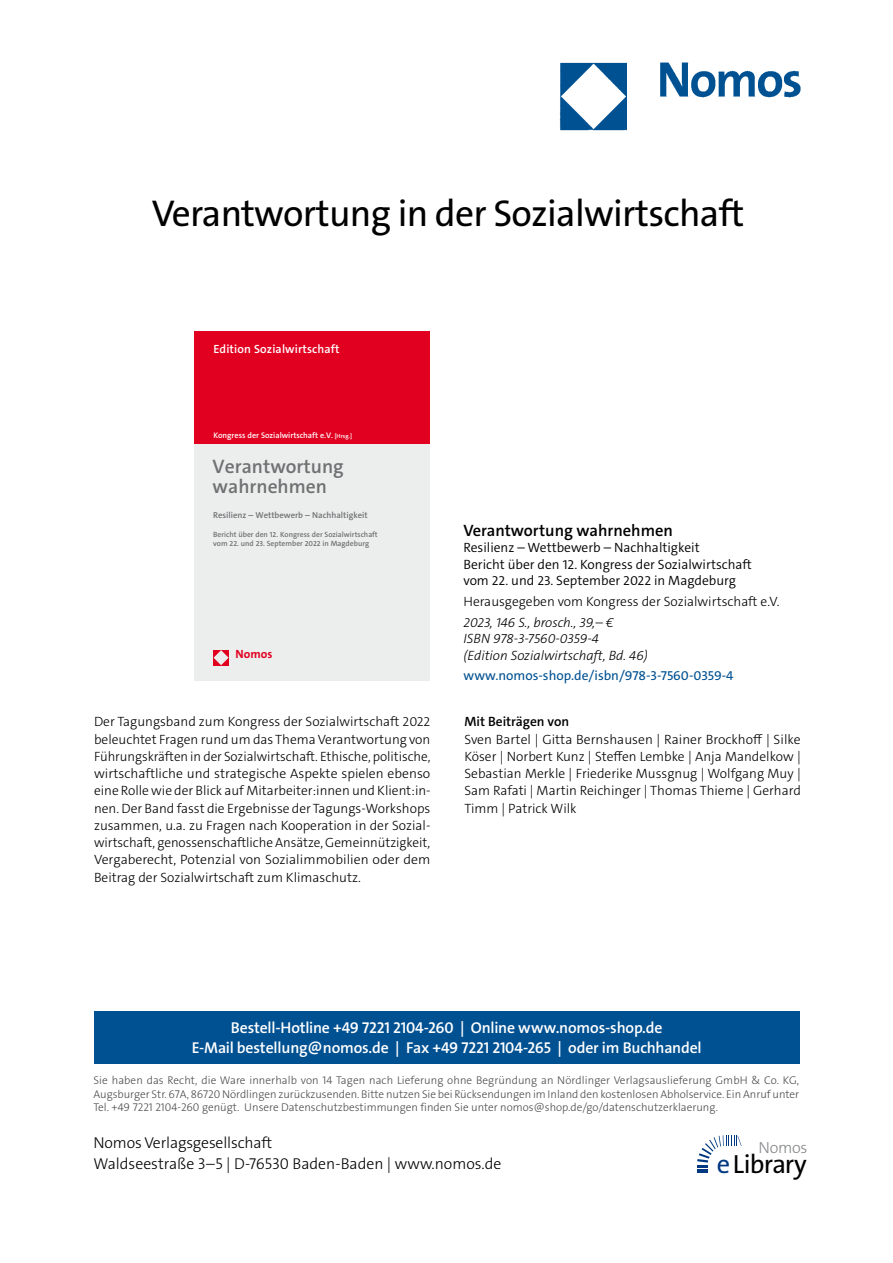
<style>
.page{position:relative;width:893px;height:1263px;background:#fff}
.page>*{position:absolute;margin:0;border:0;box-sizing:border-box;transform-origin:0 0}
.t1{font:37.5px "The Sans Os F";letter-spacing:-.02em;color:#000}
.t2{font:26.4px "The Sans Os F";letter-spacing:-.03em;color:#000}
.t3{font:600 19.5px/19.5px "The Sans C5";color:#707172}
.t4{font:600 16.5px "The Sans C5";color:#000}
.t5{font:300 16.2px "The Sans Os F";letter-spacing:-.02em;color:#87888a}
.t6{font:600 15.75px/21px "The Sans Os F";letter-spacing:-.01em;color:#fff;text-align:center}
.t7{font:300 15.75px/21px "The Sans Os F";color:#000}
.t8{font:300 13.5px/17.2px "The Sans C5";color:#000;text-align:justify}
.t9{font:300 13.5px/16.5px "The Sans C5";color:#000}
.t10{font:italic 300 13.5px/16.5px "The Sans C5";color:#000}
.t11{font:13.5px "The Sans C5";color:#005192}
.t12{font:600 13.5px "The Sans C5";color:#000}
.t13{font:600 12px "The Sans C5";letter-spacing:.01em;color:#fff}
.t14{font:700 12px "The Sans C5";color:#e20020}
.t15{font:300 11.25px/13.5px "The Sans Os F";color:#4b4b4d;text-align:justify}
.t16{font:600 8.7px "The Sans C5";color:#707172}
.t17{font:600 8.1px "The Sans C5";color:#fff}
.t18{font:600 7.65px/9.1px "The Sans C5";color:#707172}
.s1{font-style:inherit}
.s2{font-size:6px}
.s3{color:#003882}
</style>
<div class="page">
<img style="left:559px;top:62px;width:242px;height:69px">
<div style="left:94px;top:1011px;width:705px;height:52px;background:#005192"></div>
<svg style="left:697px;top:1135px;width:45px;height:38px"></svg>
<div style="left:194px;top:331px;width:236px;height:113px;background:#e20020"></div>
<div style="left:194px;top:444px;width:236px;height:236px;background:#eceded"></div>
<div style="left:213px;top:650px;width:16px;height:15px;background:#e20020"></div>
<svg style="left:214px;top:650px;width:15px;height:15px"></svg>
<h1 class="t1" style="left:152px;top:199px;width:594px">Verantwortung in der Sozialwirtschaft</h1>
<p class="t13" style="left:213px;top:341px;width:128px"><span class="s1">E</span>dition Sozialwirtschaft</p>
<p class="t17" style="left:213px;top:430px;width:140px">Kongress der Sozialwirtschaft e.V. <span class="s2">[Hrsg.]</span></p>
<h3 class="t3" style="left:213px;top:457px;width:133px">Verantwortung wahrnehmen</h3>
<p class="t16" style="left:213px;top:510px;width:156px">Resilienz – Wettbewerb – Nachhaltigkeit</p>
<p class="t18" style="left:213px;top:530px;width:166px">Bericht über den 12. Kongress der Sozialwirtschaft vom 22. und 23. September 2022 in Magdeburg</p>
<p class="t14" style="left:236px;top:646px;width:38px">Nomos</p>
<p class="t4" style="left:463px;top:519px;width:211px">Verantwortung wahrnehmen</p>
<p class="t9" style="left:463px;top:539px;width:290px">Resilienz – Wettbewerb – Nachhaltigkeit<br>Bericht über den 12. Kongress der Sozialwirtschaft vom 22. und 23. September 2022 in Magdeburg</p>
<p class="t8" style="left:463px;top:593px;width:317px">Herausgegeben vom Kongress der Sozialwirtschaft e.V.</p>
<p class="t10" style="left:463px;top:614px;width:186px">2023, 146 S., brosch., 39,– €<br>ISBN 978-3-7560-0359-4<br>(Edition Sozialwirtschaft, Bd. 46)</p>
<p class="t11" style="left:463px;top:667px;width:272px">www.nomos-shop.de/isbn/978-3-7560-0359-4</p>
<p class="t8" style="left:94px;top:713px;width:338px">Der Tagungsband zum Kongress der Sozialwirtschaft 2022 beleuchtet Fragen rund um das Thema Verantwortung von Führungskräften in der Sozialwirtschaft. Ethische, politische, wirtschaftliche und strategische Aspekte spielen ebenso eine Rolle wie der Blick auf Mitarbeiter:innen und Klient:in&shy;nen. Der Band fasst die Ergebnisse der Tagungs-Workshops zusammen, u.a. zu Fragen nach Kooperation in der Sozial&shy;wirtschaft, genossenschaftliche Ansätze, Gemeinnützigkeit, Vergaberecht, Potenzial von Sozialimmobilien oder dem Beitrag der Sozialwirtschaft zum Klimaschutz.</p>
<p class="t12" style="left:464px;top:713px;width:106px">Mit Beiträgen von</p>
<p class="t8" style="left:464px;top:730px;width:338px">Sven Bartel | Gitta Bernshausen | Rainer Brockhoff | Silke Köser | Norbert Kunz | Steffen Lembke | Anja Mandelkow | Sebastian Merkle | Friederike Mussgnug | Wolfgang Muy | Sam Rafati | Martin Reichinger | Thomas Thieme | Gerhard Timm | Patrick Wilk</p>
<p class="t6" style="left:192px;top:1017px;width:511px">Bestell-Hotline +49 7221 2104-260 | Online www.nomos-shop.de<br>E-Mail bestellung@nomos.de | Fax +49 7221 2104-265 | oder im Buchhandel</p>
<p class="t15" style="left:94px;top:1074px;width:707px">Sie haben das Recht, die Ware innerhalb von 14 Tagen nach Lieferung ohne Begründung an Nördlinger Verlagsauslieferung GmbH &amp; Co. KG, Augsburger Str. 67A, 86720 Nördlingen zurückzusenden. Bitte nutzen Sie bei Rücksendungen im Inland den kostenlosen Abholservice. Ein Anruf unter Tel. +49 7221 2104-260 genügt. Unsere Datenschutzbestimmungen finden Sie unter nomos@shop.de/go/datenschutzerklaerung.</p>
<p class="t7" style="left:94px;top:1133px;width:409px">Nomos Verlagsgesellschaft<br>Waldseestraße 3–5 | D-76530 Baden-Baden | www.nomos.de</p>
<p class="t5" style="left:758px;top:1137px;width:51px">Nomos</p>
<h2 class="t2" style="left:717px;top:1153px;width:91px"><span class="s3">e</span>Library</h2>
</div>
